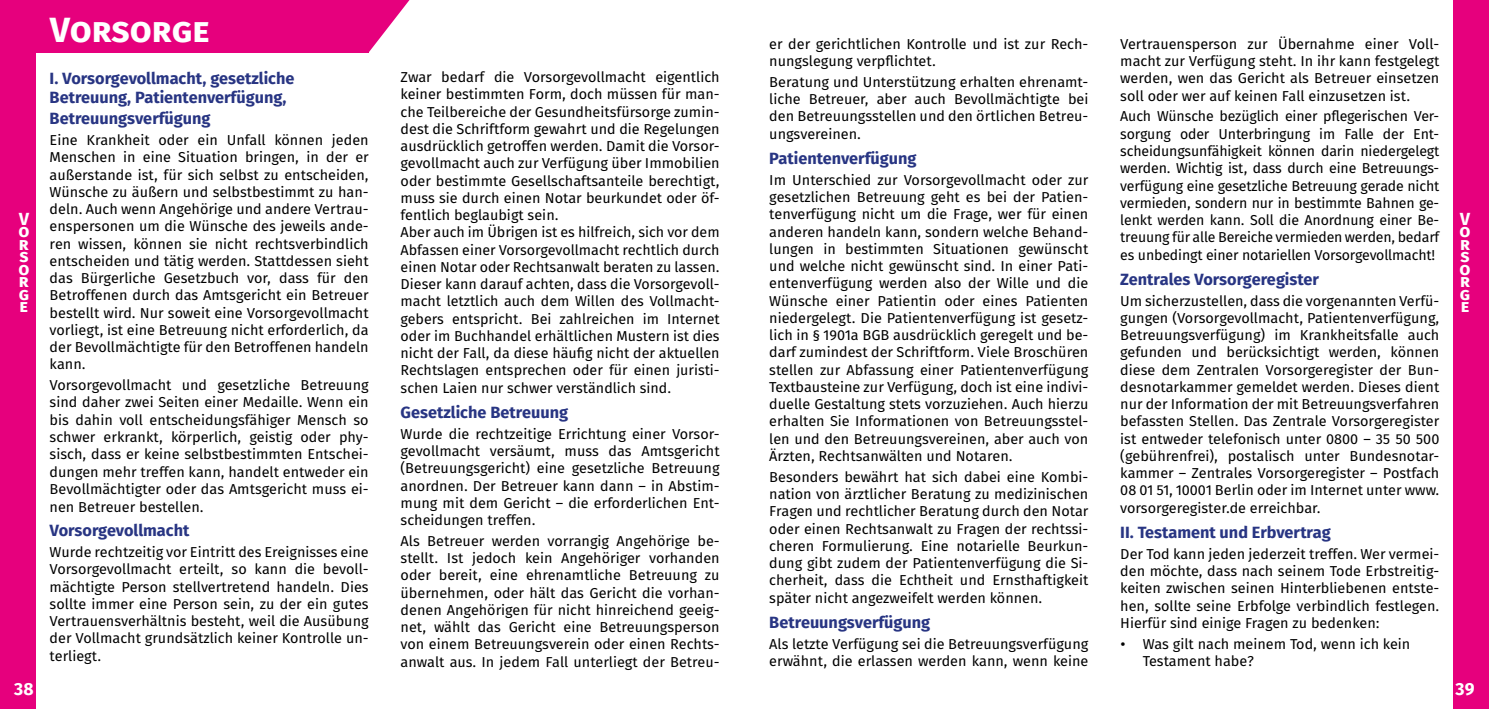
<style>
.page{position:relative;width:1489px;height:709px;background:#fff}
.page>*{position:absolute;margin:0;border:0;box-sizing:border-box;transform-origin:0 0}
.t1{font:700 35px "Fira Sans OT";color:#fff}
.t2{font:700 17.5px/12.5px "Fira Sans OT";color:#fff;text-align:justify}
.t3{font:700 16.25px/19.5px "Fira Sans OT";color:#283583}
.t4{font:14.38px/17.2px "Fira Sans OT";color:#000;text-align:justify}
</style>
<div class="page">
<svg style="left:369px;top:0;width:41px;height:52px"></svg>
<div style="left:0;top:0;width:35px;height:709px;background:#e6007d"></div>
<div style="left:1453px;top:0;width:35px;height:709px;background:#e6007d"></div>
<div style="left:0;top:0;width:369px;height:52px;background:#e6007d"></div>
<h1 class="t1" style="left:50px;top:5px;width:162px">Vorsorge</h1>
<p class="t4" style="left:1120px;top:36px;width:320px">Vertrauensperson zur Übernahme einer Voll&shy;macht zur Verfügung steht. In ihr kann festgelegt werden, wen das Gericht als Betreuer einsetzen soll oder wer auf keinen Fall einzusetzen ist.</p>
<p class="t4" style="left:1120px;top:109px;width:320px">Auch Wünsche bezüglich einer pflegerischen Ver&shy;sorgung oder Unterbringung im Falle der Ent&shy;scheidungsunfähigkeit können darin niedergelegt werden. Wichtig ist, dass durch eine Betreuungs&shy;verfügung eine gesetzliche Betreuung gerade nicht vermieden, sondern nur in bestimmte Bahnen ge&shy;lenkt werden kann. Soll die Anordnung einer Be&shy;treuung für alle Bereiche vermieden werden, bedarf es unbedingt einer notariellen Vorsorgevollmacht!</p>
<p class="t3" style="left:1120px;top:270px;width:200px">Zentrales Vorsorgeregister</p>
<p class="t4" style="left:1120px;top:293px;width:320px">Um sicherzustellen, dass die vorgenannten Verfü&shy;gungen (Vorsorgevollmacht, Patientenverfügung, Betreuungsverfügung) im Krankheitsfalle auch gefunden und berücksichtigt werden, können diese dem Zentralen Vorsorgeregister der Bun&shy;desnotarkammer gemeldet werden. Dieses dient nur der Information der mit Betreuungsverfahren befassten Stellen. Das Zentrale Vorsorgeregister ist entweder telefonisch unter 0800 – 35 50 500 (gebührenfrei), postalisch unter Bundesnotar&shy;kammer – Zentrales Vorsorgeregister – Postfach 08 01 51, 10001 Berlin oder im Internet unter www. vorsorgeregister.de erreichbar.</p>
<p class="t3" style="left:1120px;top:524px;width:212px">II. Testament und Erbvertrag</p>
<p class="t4" style="left:1120px;top:546px;width:320px">Der Tod kann jeden jederzeit treffen. Wer vermei&shy;den möchte, dass nach seinem Tode Erbstreitig&shy;keiten zwischen seinen Hinterbliebenen entste&shy;hen, sollte seine Erbfolge verbindlich festlegen.<br>Hierfür sind einige Fragen zu bedenken:</p>
<p class="t4" style="left:1142px;top:636px;width:269px;text-indent:-22px">• Was gilt nach meinem Tod, wenn ich kein<br>Testament habe?</p>
<p class="t4" style="left:769px;top:36px;width:320px">er der gerichtlichen Kontrolle und ist zur Rech&shy;nungslegung verpflichtet.</p>
<p class="t4" style="left:769px;top:74px;width:320px">Beratung und Unterstützung erhalten ehrenamt&shy;liche Betreuer, aber auch Bevollmächtigte bei den Betreuungsstellen und den örtlichen Betreu&shy;ungsvereinen.</p>
<p class="t3" style="left:769px;top:150px;width:149px">Patientenverfügung</p>
<p class="t4" style="left:769px;top:172px;width:320px">Im Unterschied zur Vorsorgevollmacht oder zur gesetzlichen Betreuung geht es bei der Patien&shy;tenverfügung nicht um die Frage, wer für einen anderen handeln kann, sondern welche Behand&shy;lungen in bestimmten Situationen gewünscht und welche nicht gewünscht sind. In einer Pati&shy;entenverfügung werden also der Wille und die Wünsche einer Patientin oder eines Patienten niedergelegt. Die Patientenverfügung ist gesetz&shy;lich in § 1901a BGB ausdrücklich geregelt und be&shy;darf zumindest der Schriftform. Viele Broschüren stellen zur Abfassung einer Patientenverfügung Textbausteine zur Verfügung, doch ist eine indivi&shy;duelle Gestaltung stets vorzuziehen. Auch hierzu erhalten Sie Informationen von Betreuungsstel&shy;len und den Betreuungsvereinen, aber auch von Ärzten, Rechtsanwälten und Notaren.</p>
<p class="t4" style="left:769px;top:469px;width:320px">Besonders bewährt hat sich dabei eine Kombi&shy;nation von ärztlicher Beratung zu medizinischen Fragen und rechtlicher Beratung durch den Notar oder einen Rechtsanwalt zu Fragen der rechtssi&shy;cheren Formulierung. Eine notarielle Beurkun&shy;dung gibt zudem der Patientenverfügung die Si&shy;cherheit, dass die Echtheit und Ernsthaftigkeit später nicht angezweifelt werden können.</p>
<p class="t3" style="left:769px;top:613px;width:162px">Betreuungsverfügung</p>
<p class="t4" style="left:769px;top:636px;width:320px">Als letzte Verfügung sei die Betreuungsverfügung erwähnt, die erlassen werden kann, wenn keine</p>
<p class="t3" style="left:50px;top:69px;width:246px">I. Vorsorgevollmacht, gesetzliche<br>Betreuung, Patientenverfügung,</p>
<p class="t3" style="left:50px;top:110px;width:162px">Betreuungsverfügung</p>
<p class="t4" style="left:50px;top:132px;width:320px">Eine Krankheit oder ein Unfall können jeden Menschen in eine Situation bringen, in der er außerstande ist, für sich selbst zu entscheiden, Wünsche zu äußern und selbstbestimmt zu han&shy;deln. Auch wenn Angehörige und andere Vertrau&shy;enspersonen um die Wünsche des jeweils ande&shy;ren wissen, können sie nicht rechtsverbindlich entscheiden und tätig werden. Stattdessen sieht das Bürgerliche Gesetzbuch vor, dass für den Betroffenen durch das Amtsgericht ein Betreuer bestellt wird. Nur soweit eine Vorsorgevollmacht vorliegt, ist eine Betreuung nicht erforderlich, da der Bevollmächtigte für den Betroffenen handeln kann.</p>
<p class="t4" style="left:50px;top:377px;width:320px">Vorsorgevollmacht und gesetzliche Betreuung sind daher zwei Seiten einer Medaille. Wenn ein bis dahin voll entscheidungsfähiger Mensch so schwer erkrankt, körperlich, geistig oder phy&shy;sisch, dass er keine selbstbestimmten Entschei&shy;dungen mehr treffen kann, handelt entweder ein Bevollmächtigter oder das Amtsgericht muss ei&shy;nen Betreuer bestellen.</p>
<p class="t3" style="left:50px;top:522px;width:141px">Vorsorgevollmacht</p>
<p class="t4" style="left:50px;top:544px;width:320px">Wurde rechtzeitig vor Eintritt des Ereignisses eine Vorsorgevollmacht erteilt, so kann die bevoll&shy;mächtigte Person stellvertretend handeln. Dies sollte immer eine Person sein, zu der ein gutes Vertrauensverhältnis besteht, weil die Ausübung der Vollmacht grundsätzlich keiner Kontrolle un&shy;terliegt.</p>
<p class="t4" style="left:400px;top:69px;width:320px;text-align:left">Zwar bedarf die Vorsorgevollmacht eigentlich keiner bestimmten Form, doch müssen für man&shy;che Teilbereiche der Gesundheitsfürsorge zumin&shy;dest die Schriftform gewahrt und die Regelungen ausdrücklich getroffen werden. Damit die Vorsor&shy;gevollmacht auch zur Verfügung über Immobilien oder bestimmte Gesellschaftsanteile berechtigt, muss sie durch einen Notar beurkundet oder öf&shy;fentlich beglaubigt sein.<br>Aber auch im Übrigen ist es hilfreich, sich vor dem Abfassen einer Vorsorgevollmacht rechtlich durch einen Notar oder Rechtsanwalt beraten zu lassen.<br>Dieser kann darauf achten, dass die Vorsorgevoll&shy;macht letztlich auch dem Willen des Vollmacht&shy;gebers entspricht. Bei zahlreichen im Internet oder im Buchhandel erhältlichen Mustern ist dies nicht der Fall, da diese häufig nicht der aktuellen Rechtslagen entsprechen oder für einen juristi&shy;schen Laien nur schwer verständlich sind.</p>
<p class="t3" style="left:400px;top:404px;width:169px">Gesetzliche Betreuung</p>
<p class="t4" style="left:400px;top:426px;width:320px">Wurde die rechtzeitige Errichtung einer Vorsor&shy;gevollmacht versäumt, muss das Amtsgericht (Betreuungsgericht) eine gesetzliche Betreuung anordnen. Der Betreuer kann dann – in Abstim&shy;mung mit dem Gericht – die erforderlichen Ent&shy;scheidungen treffen.</p>
<p class="t4" style="left:400px;top:533px;width:320px">Als Betreuer werden vorrangig Angehörige be&shy;stellt. Ist jedoch kein Angehöriger vorhanden oder bereit, eine ehrenamtliche Betreuung zu übernehmen, oder hält das Gericht die vorhan&shy;denen Angehörigen für nicht hinreichend geeig&shy;net, wählt das Gericht eine Betreuungsperson von einem Betreuungsverein oder einen Rechts&shy;anwalt aus. In jedem Fall unterliegt der Betreu-</p>
<p class="t2" style="left:18px;top:213px;width:13px">V o r s o r g e</p>
<p class="t2" style="left:1459px;top:213px;width:13px">V o r s o r g e</p>
<p class="t2" style="left:14px;top:684px;width:21px">38</p>
<p class="t2" style="left:1455px;top:684px;width:21px">39</p>
</div>
